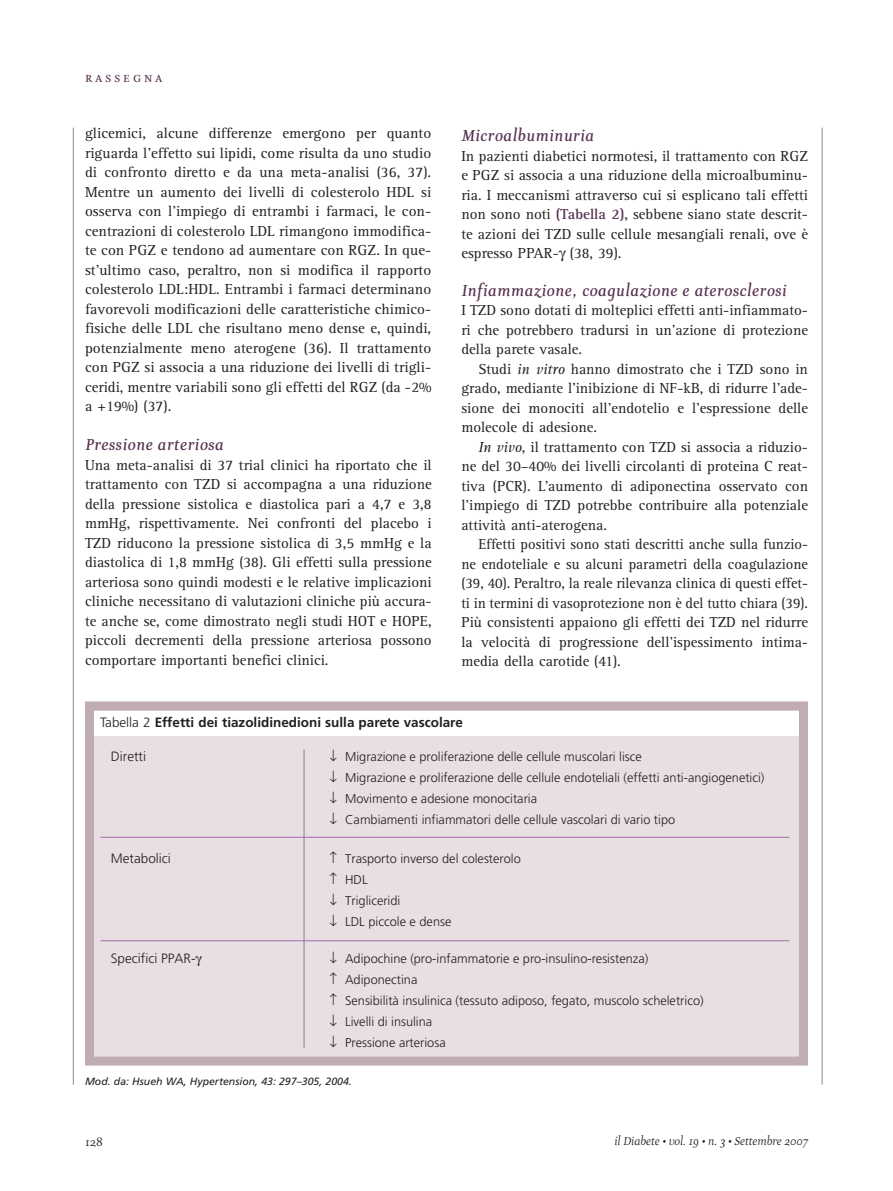
<style>
.page{position:relative;width:893px;height:1191px;background:#fff}
.page>*{position:absolute;margin:0;border:0;box-sizing:border-box;transform-origin:0 0}
.t1{font:italic 700 16.5px "Esta";letter-spacing:.05em;color:#593352}
.t2{font:15px/19.5px "Rotis Serif";color:#231f20;text-align:justify}
.t3{font:15px "Esta Small Caps";letter-spacing:.185em;color:#593352}
.t4{font:700 13.5px "Frutiger";color:#231f20}
.t5{font:300 13.5px "Frutiger";color:#231f20}
.t6{font:300 12.75px/21px "Frutiger";color:#231f20}
.t7{font:italic 12px "Esta";color:#231f20}
.t8{font:12px "Esta";color:#231f20}
.t9{font:italic 10.5px "Frutiger";color:#231f20}
.s1{font-weight:700;color:#593352}
.s2{font-style:italic}
.s3{font-weight:300}
</style>
<div class="page">
<hr style="left:822px;top:128px;width:1px;height:956px;background:#9f8390">
<hr style="left:73px;top:128px;width:1px;height:956px;background:#9f8390">
<div style="left:90px;top:706px;width:713px;height:355px;background:#e7dfe1"></div>
<hr style="left:304px;top:749px;width:1px;height:298px;background:#a46bac">
<hr style="left:101px;top:837px;width:688px;height:1px;background:#a46bac">
<hr style="left:101px;top:940px;width:688px;height:1px;background:#a46bac">
<div style="left:85px;top:701px;width:723px;height:364px;border:9px solid #c0adb4"></div>
<div style="left:94px;top:711px;width:705px;height:24px;background:#fff"></div>
<p class="t3" style="left:85px;top:68px;width:79px">rassegna</p>
<p class="t2" style="left:85px;top:125px;width:348px">glicemici, alcune differenze emergono per quanto riguarda l’effetto sui lipidi, come risulta da uno studio di confronto diretto e da una meta-analisi (36, 37).<br>Mentre un aumento dei livelli di colesterolo HDL si osserva con l’impiego di entrambi i farmaci, le con&shy;centrazioni di colesterolo LDL rimangono immodifica&shy;te con PGZ e tendono ad aumentare con RGZ. In que&shy;st’ultimo caso, peraltro, non si modifica il rapporto colesterolo LDL:HDL. Entrambi i farmaci determinano favorevoli modificazioni delle caratteristiche chimico&shy;fisiche delle LDL che risultano meno dense e, quindi, potenzialmente meno aterogene (36). Il trattamento con PGZ si associa a una riduzione dei livelli di trigli&shy;ceridi, mentre variabili sono gli effetti del RGZ (da -2% a +19%) (37).</p>
<p class="t1" style="left:85px;top:435px;width:140px">Pressione arteriosa</p>
<p class="t2" style="left:85px;top:456px;width:348px">Una meta-analisi di 37 trial clinici ha riportato che il trattamento con TZD si accompagna a una riduzione della pressione sistolica e diastolica pari a 4,7 e 3,8 mmHg, rispettivamente. Nei confronti del placebo i TZD riducono la pressione sistolica di 3,5 mmHg e la diastolica di 1,8 mmHg (38). Gli effetti sulla pressione arteriosa sono quindi modesti e le relative implicazioni cliniche necessitano di valutazioni cliniche più accura&shy;te anche se, come dimostrato negli studi HOT e HOPE, piccoli decrementi della pressione arteriosa possono comportare importanti benefici clinici.</p>
<p class="t1" style="left:461px;top:126px;width:134px">Microalbuminuria</p>
<p class="t2" style="left:461px;top:147px;width:348px">In pazienti diabetici normotesi, il trattamento con RGZ e PGZ si associa a una riduzione della microalbuminu&shy;ria. I meccanismi attraverso cui si esplicano tali effetti non sono noti <span class="s1">(Tabella 2)</span>, sebbene siano state descrit&shy;te azioni dei TZD sulle cellule mesangiali renali, ove è espresso PPAR- (38, 39).</p>
<p class="t1" style="left:461px;top:281px;width:326px">Infiammazione, coagulazione e aterosclerosi</p>
<p class="t2" style="left:461px;top:302px;width:348px">I TZD sono dotati di molteplici effetti anti-infiammato&shy;ri che potrebbero tradursi in un’azione di protezione della parete vasale.</p>
<p class="t2" style="left:461px;top:360px;width:348px;text-indent:17px">Studi <span class="s2">in vitro</span> hanno dimostrato che i TZD sono in grado, mediante l’inibizione di NF-kB, di ridurre l’ade&shy;sione dei monociti all’endotelio e l’espressione delle molecole di adesione.</p>
<p class="t2" style="left:461px;top:438px;width:348px;text-indent:17px"><span class="s2">In vivo</span>, il trattamento con TZD si associa a riduzio&shy;ne del 30–40% dei livelli circolanti di proteina C reat&shy;tiva (PCR). L’aumento di adiponectina osservato con l’impiego di TZD potrebbe contribuire alla potenziale attività anti-aterogena.</p>
<p class="t2" style="left:461px;top:536px;width:348px;text-indent:17px">Effetti positivi sono stati descritti anche sulla funzio&shy;ne endoteliale e su alcuni parametri della coagulazione (39, 40). Peraltro, la reale rilevanza clinica di questi effet&shy;ti in termini di vasoprotezione non è del tutto chiara (39).<br>Più consistenti appaiono gli effetti dei TZD nel ridurre la velocità di progressione dell’ispessimento intima&shy;media della carotide (41).</p>
<p class="t4" style="left:100px;top:717px;width:364px"><span class="s3">Tabella 2</span> Effetti dei tiazolidinedioni sulla parete vascolare</p>
<p class="t5" style="left:111px;top:751px;width:37px">Diretti</p>
<p class="t5" style="left:111px;top:853px;width:61px">Metabolici</p>
<p class="t5" style="left:111px;top:952px;width:86px">Specifici PPAR-</p>
<p class="t6" style="left:329px;top:746px;width:314px">➢ Migrazione e proliferazione delle cellule muscolari lisce</p>
<p class="t6" style="left:329px;top:767px;width:437px">➢ Migrazione e proliferazione delle cellule endoteliali (effetti anti-angiogenetici)</p>
<p class="t6" style="left:329px;top:788px;width:209px">➢ Movimento e adesione monocitaria</p>
<p class="t6" style="left:329px;top:809px;width:347px">➢ Cambiamenti infiammatori delle cellule vascolari di vario tipo</p>
<p class="t6" style="left:329px;top:848px;width:193px">≠ Trasporto inverso del colesterolo ≠ HDL</p>
<p class="t6" style="left:329px;top:890px;width:72px">➢ Trigliceridi</p>
<p class="t6" style="left:329px;top:911px;width:123px">➢ LDL piccole e dense</p>
<p class="t6" style="left:329px;top:948px;width:376px">➢ Adipochine (pro-infammatorie e pro-insulino-resistenza)<br>≠ Adiponectina<br>≠ Sensibilità insulinica (tessuto adiposo, fegato, muscolo scheletrico)</p>
<p class="t6" style="left:329px;top:1011px;width:104px">➢ Livelli di insulina</p>
<p class="t6" style="left:329px;top:1032px;width:118px">➢ Pressione arteriosa</p>
<p class="t9" style="left:85px;top:1076px;width:268px">Mod. da: Hsueh WA, Hypertension, 43: 297–305, 2004.</p>
<p class="t8" style="left:85px;top:1135px;width:20px">128</p>
<p class="t7" style="left:614px;top:1133px;width:195px">il Diabete • vol. 19 • n. 3 • Settembre 2007</p>
</div>
